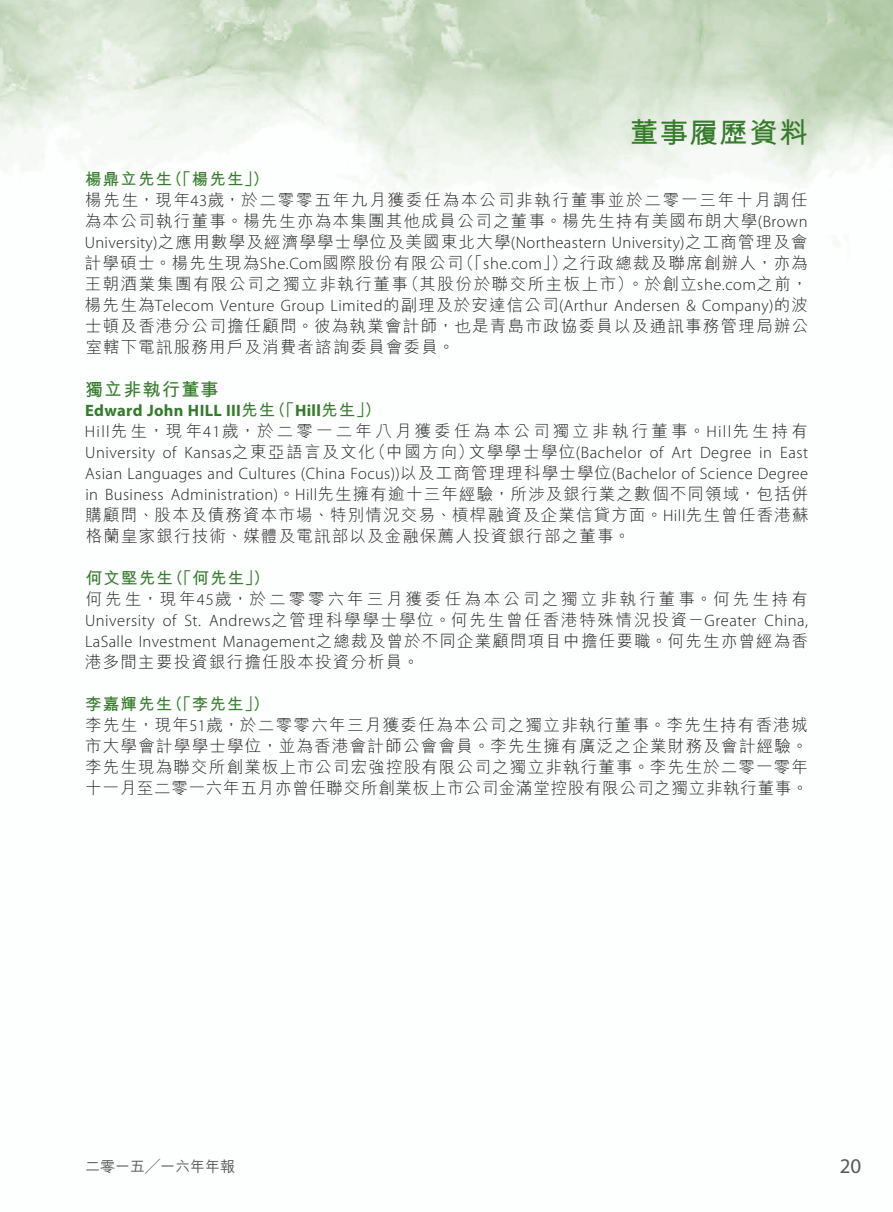
<style>
.page{position:relative;width:893px;height:1212px;background:#fff}
.page>*{position:absolute;margin:0;border:0;box-sizing:border-box;transform-origin:0 0}
.t1{font:700 28.5px "M Hei HK";letter-spacing:.05em;color:#357b2b}
.t2{font:21px "Myriad Pro";color:#57585a}
.t3{font:700 18px "M Hei HK";letter-spacing:.07em;color:#357b2b}
.t4{font:300 16.5px/21px "M Hei HK";letter-spacing:.075em;color:#231f20}
.t5{font:300 16.5px/21px "Myriad Pro";letter-spacing:.02em;color:#231f20}
.t6{font:300 16.5px/21px "M Hei HK";letter-spacing:.095em;color:#231f20}
.t7{font:300 16.5px "M Hei HK";letter-spacing:.195em;color:#231f20}
.t8{font:300 16.5px/21px "M Hei HK";letter-spacing:.185em;color:#231f20}
.t9{font:300 16.5px "M Hei HK";letter-spacing:.11em;color:#231f20}
.t10{font:700 16.5px "M Hei HK";letter-spacing:.07em;color:#357b2b}
.t11{font:700 16.5px "Myriad Pro";letter-spacing:.02em;color:#357b2b}
.t12{font:500 15px "M Hei HK";color:#57585a}
.s1{font-weight:700;color:#357b2b}
.s2{font-family:"Myriad Pro"}
.s3{font-family:"M Hei HK"}
</style>
<div class="page">
<img style="left:0;top:0;width:893px;height:244px">
<h1 class="t1" style="left:630px;top:111px;width:180px">董事履歷資料</h1>
<p class="t6" style="left:85px;top:168px;width:724px"><span class="s1">楊鼎立先生<br></span>楊先生，現年<span class="s2">43</span>歲，於二零零五年九月獲委任為本公司非執行董事並於二零一三年十月調任為本公司執行董事。楊先生亦為本集團其他成員公司之董事。楊先生持有美國布朗大學<span class="s2">(Brown</span></p>
<p class="t5" style="left:85px;top:232px;width:724px">University)<span class="s3">之應用數學及經濟學學士學位及美國東北大學</span>(Northeastern University)<span class="s3">之工商管理及會</span></p>
<p class="t4" style="left:562px;top:252px;width:247px">之行政總裁及聯席創辦人，亦為</p>
<p class="t10" style="left:166px;top:167px;width:104px">（「楊先生 (「</p>
<p class="t5" style="left:458px;top:253px;width:112px"><span class="s3">（「</span>she.com<span class="s3">」）</span></p>
<p class="t4" style="left:403px;top:252px;width:407px;text-indent:-318px">計學碩士。楊先生現為<span class="s2">She.Com</span>國際股份有限公司<br>（其股份於聯交所主板上市）。於創立<span class="s2">she.com</span>之前，</p>
<p class="t6" style="left:85px;top:273px;width:325px">王朝酒業集團有限公司之獨立非執行董事</p>
<p class="t5" style="left:85px;top:295px;width:724px"><span class="s3">楊先生為</span>Telecom Venture Group Limited<span class="s3">的副理及於安達信公司</span>(Arthur Andersen &amp; Company)<span class="s3">的波</span></p>
<p class="t4" style="left:85px;top:315px;width:725px">士頓及香港分公司擔任顧問。彼為執業會計師，也是青島市政協委員以及通訊事務管理局辦公室轄下電訊服務用戶及消費者諮詢委員會委員。</p>
<p class="t3" style="left:85px;top:376px;width:135px">獨立非執行董事</p>
<p class="t10" style="left:270px;top:398px;width:113px">（「<span class="s2">Hill</span>先生 (「</p>
<p class="t11" style="left:85px;top:399px;width:192px">Edward John HILL III<span class="s3">先生</span></p>
<p class="t7" style="left:85px;top:419px;width:725px"><span class="s2">Hill</span>先生，現年<span class="s2">41</span>歲，於二零一二年八月獲委任為本公司獨立非執行董事。<span class="s2">Hill</span>先生持有</p>
<p class="t5" style="left:780px;top:442px;width:30px">East</p>
<p class="t4" style="left:370px;top:441px;width:106px">（中國方向）</p>
<p class="t6" style="left:185px;top:441px;width:192px"><span class="s2">Kansas</span>之東亞語言及文化</p>
<p class="t5" style="left:469px;top:442px;width:175px"><span class="s3">文學學士學位</span>(Bachelor</p>
<p class="t5" style="left:163px;top:442px;width:15px">of</p>
<p class="t5" style="left:650px;top:442px;width:15px">of</p>
<p class="t5" style="left:700px;top:442px;width:53px">Degree</p>
<p class="t5" style="left:85px;top:442px;width:725px">University<br>Asian Languages and Cultures (China Focus))<span class="s3">以及工商管理理科學士學位</span>(Bachelor of Science Degree in Business Administration)<span class="s3">。</span>Hill<span class="s3">先生擁有逾十三年經驗，所涉及銀行業之數個不同領域，包括併</span></p>
<p class="t4" style="left:85px;top:504px;width:725px">購顧問、股本及債務資本市場、特別情況交易、槓桿融資及企業信貸方面。<span class="s2">Hill</span>先生曾任香港蘇格蘭皇家銀行技術、媒體及電訊部以及金融保薦人投資銀行部之董事。</p>
<p class="t10" style="left:167px;top:566px;width:104px">（「何先生 (「</p>
<p class="t5" style="left:671px;top:442px;width:22px">Art</p>
<p class="t5" style="left:759px;top:442px;width:14px">in</p>
<p class="t8" style="left:86px;top:567px;width:724px"><span class="s1">何文堅先生<br></span>何先生，現年<span class="s2">45</span>歲，於二零零六年三月獲委任為本公司之獨立非執行董事。何先生持有</p>
<p class="t5" style="left:764px;top:610px;width:45px">China,</p>
<p class="t9" style="left:209px;top:608px;width:549px"><span class="s2">Andrews</span>之管理科學學士學位。何先生曾任香港特殊情況投資－<span class="s2">Greater</span></p>
<p class="t5" style="left:163px;top:610px;width:15px">of</p>
<p class="t5" style="left:184px;top:610px;width:18px">St.</p>
<p class="t5" style="left:85px;top:610px;width:71px">University</p>
<p class="t4" style="left:85px;top:630px;width:724px"><span class="s2">LaSalle Investment Management</span>之總裁及曾於不同企業顧問項目中擔任要職。何先生亦曾經為香港多間主要投資銀行擔任股本投資分析員。</p>
<p class="t10" style="left:167px;top:692px;width:104px">（「李先生 (「</p>
<p class="t4" style="left:85px;top:693px;width:725px"><span class="s1">李嘉輝先生<br></span>李先生，現年<span class="s2">51</span>歲，於二零零六年三月獲委任為本公司之獨立非執行董事。李先生持有香港城市大學會計學學士學位，並為香港會計師公會會員。李先生擁有廣泛之企業財務及會計經驗。李先生現為聯交所創業板上市公司宏強控股有限公司之獨立非執行董事。李先生於二零一零年十一月至二零一六年五月亦曾任聯交所創業板上市公司金滿堂控股有限公司之獨立非執行董事。</p>
<p class="t12" style="left:85px;top:1155px;width:151px">二零一五╱一六年年報</p>
<p class="t2" style="left:840px;top:1153px;width:23px">20</p>
</div>
